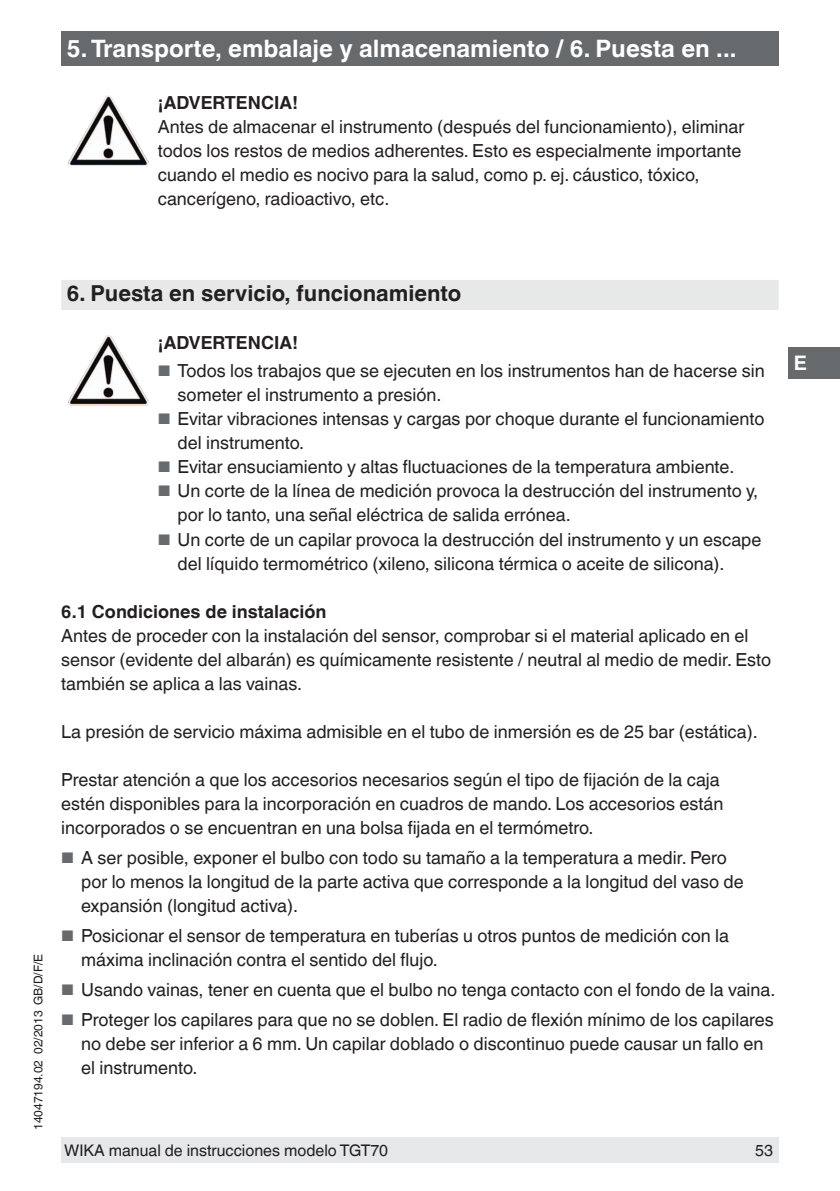
<style>
.page{position:relative;width:840px;height:1191px;background:#fff}
.page>*{position:absolute;margin:0;border:0;box-sizing:border-box;transform-origin:0 0}
.t1{font:700 24px "Helvetica World";color:#fff}
.t2{font:700 22px "Helvetica World";color:#231f20}
.t3{font:700 20px "Helvetica World";color:#fff}
.t4{font:18px/24px "Helvetica World";color:#231f20}
.t5{font:700 18px "Helvetica World";color:#231f20}
.t6{font:16px "Helvetica World";color:#231f20}
.t7{font:12px "Helvetica World";color:#231f20}
.s1{font-size:15.4px;color:#676a6d}
</style>
<div class="page">
<div style="left:61px;top:31px;width:717px;height:34px;background:#676a6d"></div>
<div style="left:61px;top:1137px;width:717px;height:25px;background:#e6e7e9"></div>
<div style="left:787px;top:347px;width:52px;height:32px;background:#676a6d"></div>
<div style="left:61px;top:280px;width:717px;height:30px;background:#e6e9e8"></div>
<img style="left:82px;top:96px;width:25px;height:41px">
<img style="left:82px;top:335px;width:25px;height:42px">
<h1 class="t1" style="left:67px;top:34px;width:670px">5. Transporte, embalaje y almacenamiento / 6. Puesta en ...</h1>
<p class="t5" style="left:158px;top:93px;width:142px">¡ADVERTENCIA!</p>
<p class="t4" style="left:158px;top:115px;width:587px">Antes de almacenar el instrumento (después del funcionamiento), eliminar todos los restos de medios adherentes. Esto es especialmente importante cuando el medio es nocivo para la salud, como p. ej. cáustico, tóxico, cancerígeno, radioactivo, etc.</p>
<p class="t7" style="left:31px;top:1130px;width:178px;rotate:-90deg">14047194.02 02/2013 GB/D/F/E</p>
<p class="t2" style="left:67px;top:281px;width:396px">6. Puesta en servicio, funcionamiento</p>
<p class="t5" style="left:158px;top:333px;width:142px">¡ADVERTENCIA!</p>
<p class="t4" style="left:177px;top:359px;width:588px;text-indent:-20px"><span class="s1">■</span> Todos los trabajos que se ejecuten en los instrumentos han de hacerse sin someter el instrumento a presión.</p>
<p class="t4" style="left:177px;top:407px;width:588px;text-indent:-20px"><span class="s1">■</span> Evitar vibraciones intensas y cargas por choque durante el funcionamiento del instrumento.</p>
<p class="t4" style="left:158px;top:455px;width:577px"><span class="s1">■</span> Evitar ensuciamiento y altas fluctuaciones de la temperatura ambiente.</p>
<p class="t4" style="left:177px;top:479px;width:581px;text-indent:-20px"><span class="s1">■</span> Un corte de la línea de medición provoca la destrucción del instrumento y, por lo tanto, una señal eléctrica de salida errónea.</p>
<p class="t4" style="left:177px;top:527px;width:585px;text-indent:-20px"><span class="s1">■</span> Un corte de un capilar provoca la destrucción del instrumento y un escape del líquido termométrico (xileno, silicona térmica o aceite de silicona).</p>
<p class="t5" style="left:61px;top:601px;width:267px">6.1 Condiciones de instalación</p>
<p class="t4" style="left:61px;top:623px;width:711px">Antes de proceder con la instalación del sensor, comprobar si el material aplicado en el sensor (evidente del albarán) es químicamente resistente / neutral al medio de medir. Esto también se aplica a las vainas.</p>
<p class="t4" style="left:61px;top:719px;width:697px">La presión de servicio máxima admisible en el tubo de inmersión es de 25 bar (estática).</p>
<p class="t4" style="left:61px;top:767px;width:663px">Prestar atención a que los accesorios necesarios según el tipo de fijación de la caja estén disponibles para la incorporación en cuadros de mando. Los accesorios están incorporados o se encuentran en una bolsa fijada en el termómetro.</p>
<p class="t4" style="left:81px;top:845px;width:663px;text-indent:-20px"><span class="s1">■</span> A ser posible, exponer el bulbo con todo su tamaño a la temperatura a medir. Pero por lo menos la longitud de la parte activa que corresponde a la longitud del vaso de expansión (longitud activa).</p>
<p class="t4" style="left:81px;top:923px;width:649px;text-indent:-20px"><span class="s1">■</span> Posicionar el sensor de temperatura en tuberías u otros puntos de medición con la máxima inclinación contra el sentido del flujo.</p>
<p class="t4" style="left:61px;top:977px;width:715px"><span class="s1">■</span> Usando vainas, tener en cuenta que el bulbo no tenga contacto con el fondo de la vaina.</p>
<p class="t4" style="left:81px;top:1007px;width:694px;text-indent:-20px"><span class="s1">■</span> Proteger los capilares para que no se doblen. El radio de flexión mínimo de los capilares no debe ser inferior a 6 mm. Un capilar doblado o discontinuo puede causar un fallo en el instrumento.</p>
<p class="t6" style="left:64px;top:1140px;width:325px">WIKA manual de instrucciones modelo TGT70</p>
<p class="t6" style="left:754px;top:1140px;width:19px">53</p>
<p class="t3" style="left:793px;top:352px;width:15px">E</p>
</div>
